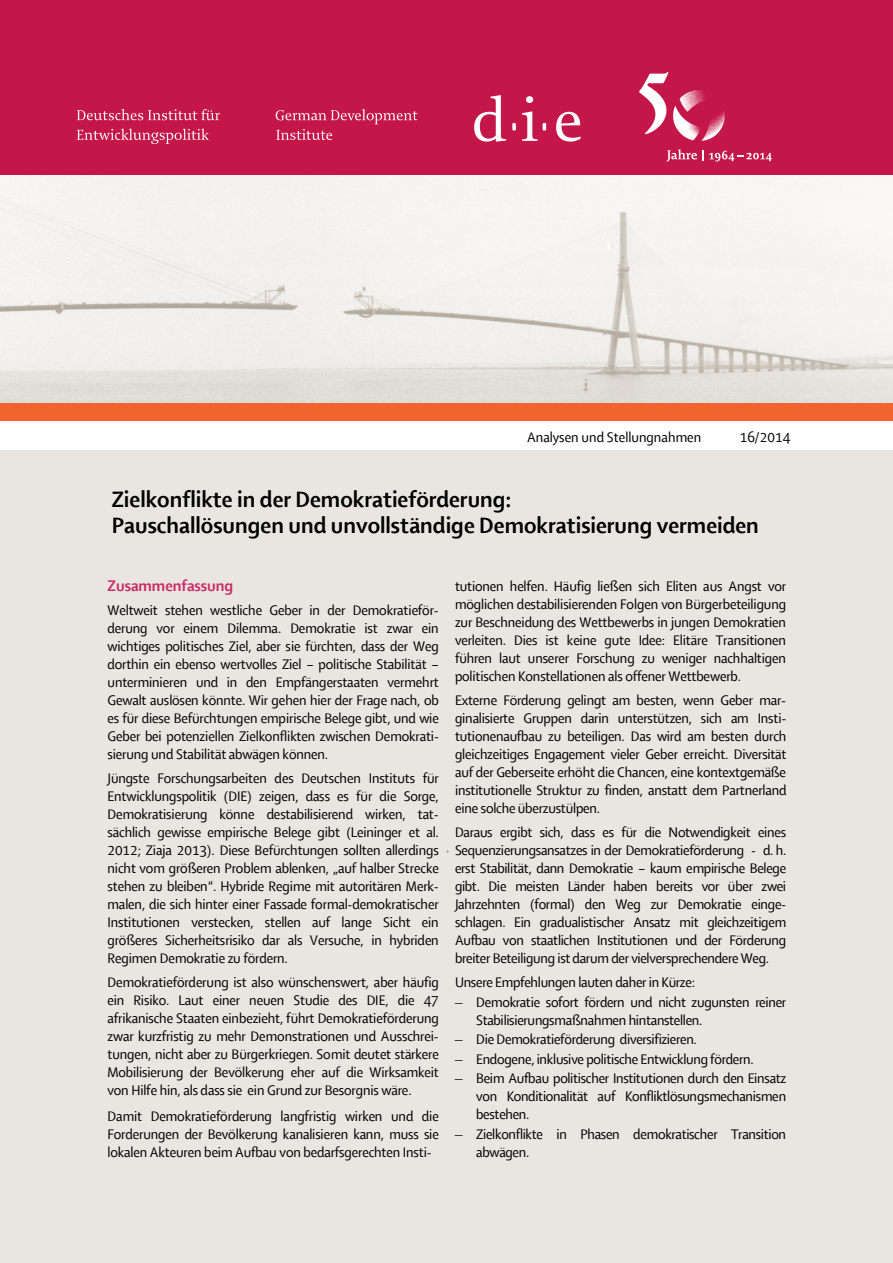
<style>
.page{position:relative;width:893px;height:1263px;background:#fff}
.page>*{position:absolute;margin:0;border:0;box-sizing:border-box;transform-origin:0 0}
.t1{font:700 24px/26.1px "Shaker R";color:#000}
.t2{font:700 16.5px "Shaker R";color:#c92967}
.t3{font:15px/18px "Shaker R";letter-spacing:-.015em;color:#000;text-align:justify}
.s1{font-family:"Times New Roman"}
</style>
<div class="page">
<img style="left:0;top:174px;width:893px;height:230px">
<div style="left:0;top:451px;width:893px;height:812px;background:#e9e5e1"></div>
<div style="left:0;top:0;width:893px;height:174px;background:#c51649"></div>
<div style="left:0;top:404px;width:893px;height:17px;background:#f2642f"></div>
<svg style="left:639px;top:72px;width:29px;height:62px"></svg>
<svg style="left:512px;top:123px;width:4px;height:8px"></svg>
<svg style="left:474px;top:95px;width:32px;height:47px"></svg>
<svg style="left:522px;top:96px;width:24px;height:45px"></svg>
<svg style="left:556px;top:112px;width:25px;height:30px"></svg>
<svg style="left:666px;top:149px;width:106px;height:13px"></svg>
<svg style="left:77px;top:109px;width:143px;height:11px"></svg>
<svg style="left:77px;top:129px;width:132px;height:15px"></svg>
<svg style="left:276px;top:109px;width:141px;height:31px"></svg>
<img style="left:674px;top:90px;width:51px;height:51px">
<p class="t3" style="left:527px;top:429px;width:176px">Analysen und Stellungnahmen</p>
<p class="t3" style="left:740px;top:429px;width:52px">16/2014</p>
<h1 class="t1" style="left:112px;top:488px;width:649px">Zielkonflikte in der Demokratieförderung:<br>Pauschallösungen und unvollständige Demokratisierung vermeiden</h1>
<p class="t2" style="left:108px;top:579px;width:127px">Zusammenfassung</p>
<p class="t3" style="left:108px;top:602px;width:333px">Weltweit stehen westliche Geber in der Demokratieför&shy;derung vor einem Dilemma. Demokratie ist zwar ein wichtiges politisches Ziel, aber sie fürchten, dass der Weg dorthin ein ebenso wertvolles Ziel – politische Stabilität – unterminieren und in den Empfängerstaaten vermehrt Gewalt auslösen könnte. Wir gehen hier der Frage nach, ob es für diese Befürchtungen empirische Belege gibt, und wie Geber bei potenziellen Zielkonflikten zwischen Demokrati&shy;sierung und Stabilität abwägen können.</p>
<p class="t3" style="left:108px;top:770px;width:333px">Jüngste Forschungsarbeiten des Deutschen Instituts für Entwicklungspolitik (DIE) zeigen, dass es für die Sorge, Demokratisierung könne destabilisierend wirken, tat&shy;sächlich gewisse empirische Belege gibt (Leininger et al.<br>2012; Ziaja 2013). Diese Befürchtungen sollten allerdings nicht vom größeren Problem ablenken, „auf halber Strecke stehen zu bleiben“. Hybride Regime mit autoritären Merk&shy;malen, die sich hinter einer Fassade formal-demokratischer Institutionen verstecken, stellen auf lange Sicht ein größeres Sicherheitsrisiko dar als Versuche, in hybriden Regimen Demokratie zu fördern.</p>
<p class="t3" style="left:108px;top:974px;width:333px">Demokratieförderung ist also wünschenswert, aber häufig ein Risiko. Laut einer neuen Studie des DIE, die 47 afrikanische Staaten einbezieht, führt Demokratieförderung zwar kurzfristig zu mehr Demonstrationen und Ausschrei&shy;tungen, nicht aber zu Bürgerkriegen. Somit deutet stärkere Mobilisierung der Bevölkerung eher auf die Wirksamkeit von Hilfe hin, als dass sie ein Grund zur Besorgnis wäre.</p>
<p class="t3" style="left:108px;top:1108px;width:333px">Damit Demokratieförderung langfristig wirken und die Forderungen der Bevölkerung kanalisieren kann, muss sie lokalen Akteuren beim Aufbau von bedarfsgerechten Insti-</p>
<p class="t3" style="left:455px;top:578px;width:333px">tutionen helfen. Häufig ließen sich Eliten aus Angst vor möglichen destabilisierenden Folgen von Bürgerbeteiligung zur Beschneidung des Wettbewerbs in jungen Demokratien verleiten. Dies ist keine gute Idee: Elitäre Transitionen führen laut unserer Forschung zu weniger nachhaltigen politischen Konstellationen als offener Wettbewerb.</p>
<p class="t3" style="left:455px;top:692px;width:333px">Externe Förderung gelingt am besten, wenn Geber mar&shy;ginalisierte Gruppen darin unterstützen, sich am Insti&shy;tutionenaufbau zu beteiligen. Das wird am besten durch gleichzeitiges Engagement vieler Geber erreicht. Diversität auf der Geberseite erhöht die Chancen, eine kontextgemäße institutionelle Struktur zu finden, anstatt dem Partnerland eine solche überzustülpen.</p>
<p class="t3" style="left:455px;top:824px;width:333px">Daraus ergibt sich, dass es für die Notwendigkeit eines Sequenzierungsansatzes in der Demokratieförderung - d. h. erst Stabilität, dann Demokratie – kaum empirische Belege gibt. Die meisten Länder haben bereits vor über zwei Jahrzehnten (formal) den Weg zur Demokratie einge&shy;schlagen. Ein gradualistischer Ansatz mit gleichzeitigem Aufbau von staatlichen Institutionen und der Förderung breiter Beteiligung ist darum der vielversprechendere Weg.</p>
<p class="t3" style="left:455px;top:973px;width:333px;line-height:19.6px">Unsere Empfehlungen lauten daher in Kürze:<br><span class="s1">‒</span> Demokratie sofort fördern und nicht zugunsten reiner</p>
<p class="t3" style="left:455px;top:1011px;width:333px;line-height:19.5px;text-align:left;text-indent:21px">Stabilisierungsmaßnahmen hintanstellen.<br><span class="s1">‒</span> Die Demokratieförderung diversifizieren.<br><span class="s1">‒</span> Endogene, inklusive politische Entwicklung fördern.<br><span class="s1">‒</span> Beim Aufbau politischer Institutionen durch den Einsatz</p>
<p class="t3" style="left:476px;top:1088px;width:311px">von Konditionalität auf Konfliktlösungsmechanismen bestehen.</p>
<p class="t3" style="left:476px;top:1126px;width:311px;text-indent:-21px"><span class="s1">‒</span> Zielkonflikte in Phasen demokratischer Transition abwägen.</p>
</div>
